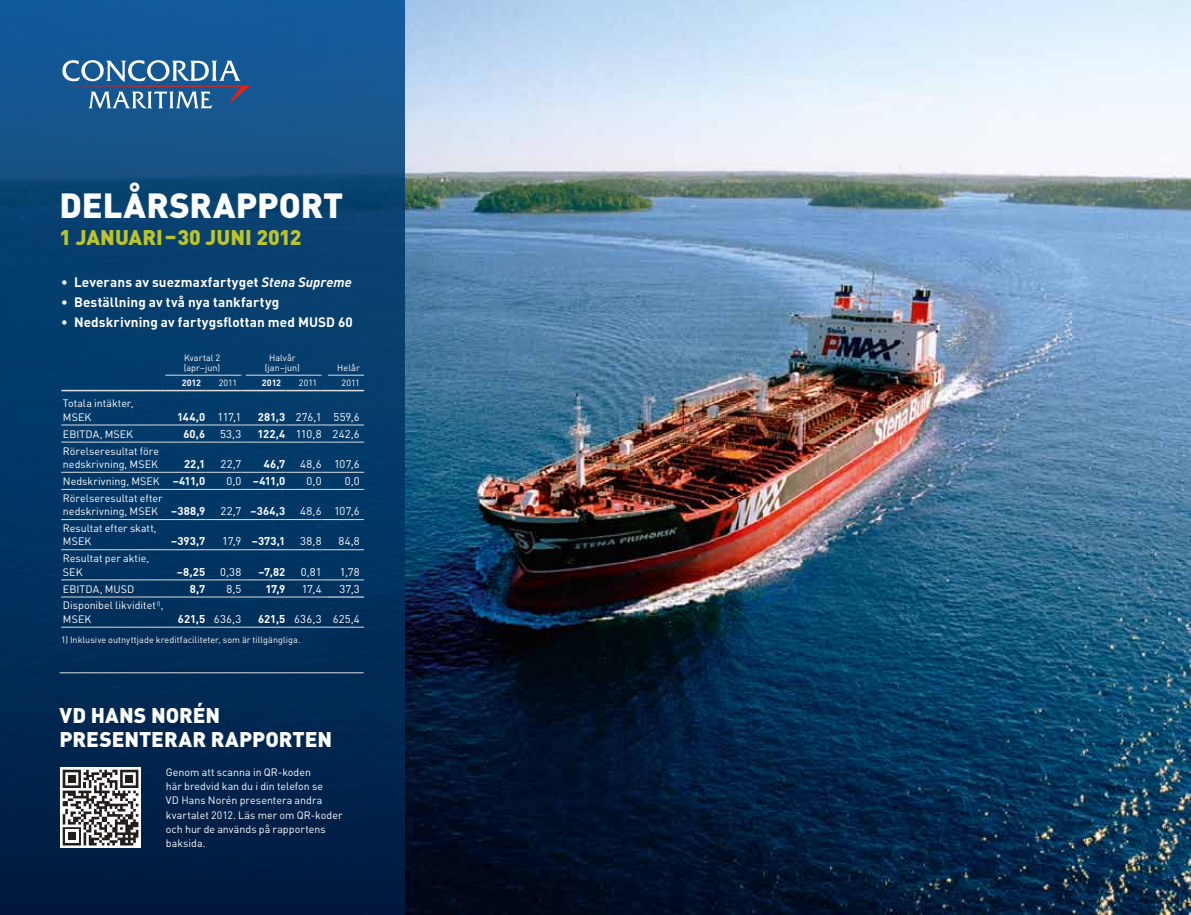
<style>
.page{position:relative;width:1191px;height:915px;background:#fff}
.page>*{position:absolute;margin:0;border:0;box-sizing:border-box;transform-origin:0 0}
.t1{font:900 34.5px "DINOT";letter-spacing:.005em;color:#fff}
.t2{font:900 21px/24px "DINOT";color:#fff}
.t3{font:900 21px "DINOT";letter-spacing:-.02em;color:#bbc42d}
.t4{font:700 13.5px "DINOT";letter-spacing:.01em;color:#fff}
.t5{font:11.25px "DINOT";letter-spacing:.02em;color:#fff}
.t6{font:700 11.25px "DINOT";letter-spacing:.015em;color:#fff}
.t7{font:10.65px/13.5px "DINOT";color:#fff}
.t8{font:9px/9.8px "DINOT";letter-spacing:.005em;color:#fff}
.t9{font:700 9px "DINOT";letter-spacing:-.01em;color:#fff}
.s1{font-style:italic}
.s2{font-weight:400}
.s3{font-weight:700}
.s4{font-weight:700;font-size:11.25px}
</style>
<div class="page">
<img style="left:404px;top:0;width:787px;height:914px">
<svg style="left:0;top:0;width:404px;height:914px;background:#063967"></svg>
<svg style="left:62px;top:60px;width:189px;height:49px;background:#4b79a6"></svg>
<hr style="left:205px;top:389px;width:36px;height:2px;background:#dddedd">
<hr style="left:285px;top:389px;width:36px;height:2px;background:#dddedd">
<hr style="left:205px;top:424px;width:36px;height:1px;background:#dddedd">
<hr style="left:285px;top:424px;width:36px;height:1px;background:#dddedd">
<hr style="left:205px;top:441px;width:36px;height:1px;background:#dddedd">
<hr style="left:285px;top:441px;width:36px;height:1px;background:#dddedd">
<hr style="left:205px;top:471px;width:36px;height:1px;background:#dddedd">
<hr style="left:285px;top:471px;width:36px;height:1px;background:#dddedd">
<hr style="left:205px;top:489px;width:36px;height:1px;background:#dddedd">
<hr style="left:285px;top:489px;width:36px;height:1px;background:#dddedd">
<hr style="left:205px;top:519px;width:36px;height:1px;background:#dddedd">
<hr style="left:285px;top:519px;width:36px;height:1px;background:#dddedd">
<hr style="left:61px;top:549px;width:104px;height:1px;background:#dddedd">
<hr style="left:165px;top:549px;width:40px;height:1px;background:#dddedd">
<hr style="left:205px;top:549px;width:36px;height:1px;background:#dddedd">
<hr style="left:246px;top:549px;width:39px;height:1px;background:#dddedd">
<hr style="left:285px;top:549px;width:36px;height:1px;background:#dddedd">
<hr style="left:61px;top:579px;width:104px;height:1px;background:#dddedd">
<hr style="left:165px;top:579px;width:40px;height:1px;background:#dddedd">
<hr style="left:205px;top:579px;width:36px;height:1px;background:#dddedd">
<hr style="left:246px;top:579px;width:39px;height:1px;background:#dddedd">
<hr style="left:285px;top:579px;width:36px;height:1px;background:#dddedd">
<hr style="left:61px;top:596px;width:104px;height:1px;background:#dddedd">
<hr style="left:165px;top:596px;width:40px;height:1px;background:#dddedd">
<hr style="left:205px;top:596px;width:36px;height:1px;background:#dddedd">
<hr style="left:246px;top:596px;width:39px;height:1px;background:#dddedd">
<hr style="left:285px;top:596px;width:36px;height:1px;background:#dddedd">
<hr style="left:205px;top:626px;width:36px;height:1px;background:#dddedd">
<hr style="left:285px;top:626px;width:36px;height:1px;background:#dddedd">
<hr style="left:61px;top:424px;width:104px;height:1px;background:#dddedd">
<hr style="left:165px;top:424px;width:40px;height:1px;background:#dddedd">
<hr style="left:246px;top:424px;width:39px;height:1px;background:#dddedd">
<hr style="left:61px;top:441px;width:104px;height:1px;background:#dddedd">
<hr style="left:165px;top:441px;width:40px;height:1px;background:#dddedd">
<hr style="left:246px;top:441px;width:39px;height:1px;background:#dddedd">
<hr style="left:61px;top:471px;width:104px;height:1px;background:#dddedd">
<hr style="left:165px;top:471px;width:40px;height:1px;background:#dddedd">
<hr style="left:246px;top:471px;width:39px;height:1px;background:#dddedd">
<hr style="left:61px;top:489px;width:104px;height:1px;background:#dddedd">
<hr style="left:165px;top:489px;width:40px;height:1px;background:#dddedd">
<hr style="left:246px;top:489px;width:39px;height:1px;background:#dddedd">
<hr style="left:61px;top:519px;width:104px;height:1px;background:#dddedd">
<hr style="left:165px;top:519px;width:40px;height:1px;background:#dddedd">
<hr style="left:246px;top:519px;width:39px;height:1px;background:#dddedd">
<hr style="left:61px;top:626px;width:104px;height:1px;background:#dddedd">
<hr style="left:165px;top:626px;width:40px;height:1px;background:#dddedd">
<hr style="left:246px;top:626px;width:39px;height:1px;background:#dddedd">
<hr style="left:328px;top:626px;width:36px;height:1px;background:#dddedd">
<hr style="left:328px;top:424px;width:36px;height:1px;background:#dddedd">
<hr style="left:328px;top:441px;width:36px;height:1px;background:#dddedd">
<hr style="left:328px;top:471px;width:36px;height:1px;background:#dddedd">
<hr style="left:328px;top:489px;width:36px;height:1px;background:#dddedd">
<hr style="left:328px;top:519px;width:36px;height:1px;background:#dddedd">
<hr style="left:328px;top:596px;width:36px;height:1px;background:#fff">
<hr style="left:328px;top:549px;width:36px;height:1px;background:#dddedd">
<hr style="left:328px;top:579px;width:36px;height:1px;background:#dddedd">
<hr style="left:165px;top:374px;width:40px;height:1px;background:#dddedd">
<hr style="left:205px;top:374px;width:36px;height:1px;background:#dddedd">
<hr style="left:246px;top:374px;width:39px;height:1px;background:#dddedd">
<hr style="left:285px;top:374px;width:36px;height:1px;background:#dddedd">
<hr style="left:328px;top:374px;width:36px;height:1px;background:#dddedd">
<hr style="left:61px;top:389px;width:104px;height:2px;background:#dddedd">
<hr style="left:165px;top:389px;width:40px;height:2px;background:#dddedd">
<hr style="left:246px;top:389px;width:39px;height:2px;background:#dddedd">
<svg style="left:321px;top:389px;width:7px;height:2px"></svg>
<hr style="left:328px;top:389px;width:36px;height:2px;background:#dddedd">
<svg style="left:60px;top:766px;width:81px;height:81px"></svg>
<svg style="left:63px;top:769px;width:75px;height:76px"></svg>
<hr style="left:60px;top:672px;width:304px;height:1px;background:#dddedd">
<h1 class="t1" style="left:60px;top:182px;width:285px">DE LÅRS-RAPPORT</h1>
<h2 class="t3" style="left:60px;top:223px;width:244px">1 JANUARI –30 JUNI 2012</h2>
<p class="t4" style="left:61px;top:273px;width:292px">• Leverans av suezmaxfartyget <span class="s1">Stena Supreme</span></p>
<p class="t4" style="left:61px;top:293px;width:220px">• Beställning av två nya tankfartyg</p>
<p class="t4" style="left:61px;top:312px;width:293px">• Nedskrivning av fartygsflottan med MUSD 60</p>
<p class="t7" style="left:63px;top:396px;width:72px">Totala intäkter,<br>MSEK</p>
<p class="t8" style="left:184px;top:352px;width:38px">Kvartal 2 (apr–jun)</p>
<p class="t8" style="left:265px;top:352px;width:37px;text-align:center">Halvår (jan–jun)</p>
<p class="t8" style="left:337px;top:362px;width:24px">Helår</p>
<p class="t9" style="left:182px;top:377px;width:21px">2012</p>
<p class="t8" style="left:219px;top:377px;width:20px">2011</p>
<p class="t9" style="left:262px;top:377px;width:21px">2012</p>
<p class="t8" style="left:299px;top:377px;width:20px">2011</p>
<p class="t8" style="left:341px;top:377px;width:20px">2011</p>
<p class="t6" style="left:177px;top:409px;width:66px">144,0 <span class="s2">117,1</span></p>
<p class="t5" style="left:258px;top:409px;width:103px"><span class="s3">281,3</span> 276,1 559,6</p>
<p class="t7" style="left:63px;top:426px;width:72px">EBITDA, MSEK</p>
<p class="t6" style="left:183px;top:426px;width:23px">60,6</p>
<p class="t5" style="left:220px;top:426px;width:23px">53,3</p>
<p class="t5" style="left:257px;top:426px;width:104px"><span class="s3">122,4</span> 110,8 242,6</p>
<p class="t7" style="left:63px;top:443px;width:98px">Rörelseresultat före nedskrivning, MSEK</p>
<p class="t6" style="left:184px;top:456px;width:23px">22,1</p>
<p class="t5" style="left:221px;top:456px;width:22px">22,7</p>
<p class="t6" style="left:264px;top:456px;width:23px">46,7</p>
<p class="t5" style="left:300px;top:456px;width:61px">48,6 107,6</p>
<p class="t7" style="left:63px;top:474px;width:144px">Nedskrivning, MSEK <span class="s4">–411,0</span></p>
<p class="t6" style="left:226px;top:473px;width:60px"><span class="s2">0,0</span> –411,0</p>
<p class="t5" style="left:307px;top:473px;width:16px">0,0</p>
<p class="t5" style="left:345px;top:473px;width:16px">0,0</p>
<p class="t7" style="left:63px;top:490px;width:144px">Rörelseresultat efter nedskrivning, MSEK <span class="s4">–388,9</span></p>
<p class="t6" style="left:221px;top:503px;width:66px"><span class="s2">22,7</span> –364,3</p>
<p class="t5" style="left:300px;top:503px;width:61px">48,6 107,6</p>
<p class="t7" style="left:63px;top:520px;width:95px">Resultat efter skatt,<br>MSEK</p>
<p class="t7" style="left:63px;top:551px;width:88px">Resultat per aktie,<br>SEK</p>
<p class="t6" style="left:171px;top:533px;width:36px">–393,7</p>
<p class="t6" style="left:222px;top:533px;width:65px"><span class="s2">17,9</span> –373,1</p>
<p class="t5" style="left:300px;top:533px;width:23px">38,8</p>
<p class="t5" style="left:338px;top:533px;width:23px">84,8</p>
<p class="t6" style="left:177px;top:563px;width:30px">–8,25</p>
<p class="t5" style="left:220px;top:563px;width:23px">0,38</p>
<p class="t6" style="left:258px;top:563px;width:28px">–7,82</p>
<p class="t5" style="left:301px;top:563px;width:22px">0,81</p>
<p class="t5" style="left:340px;top:563px;width:22px">1,78</p>
<p class="t7" style="left:63px;top:581px;width:73px">EBITDA, MUSD</p>
<p class="t6" style="left:190px;top:581px;width:17px">8,7</p>
<p class="t5" style="left:226px;top:581px;width:16px">8,5</p>
<p class="t6" style="left:265px;top:581px;width:22px">17,9</p>
<p class="t5" style="left:302px;top:581px;width:21px">17,4</p>
<p class="t5" style="left:339px;top:581px;width:22px">37,3</p>
<p class="t7" style="left:63px;top:598px;width:102px">Disponibel likviditet<sup>1)</sup>,<br>MSEK</p>
<p class="t6" style="left:178px;top:611px;width:65px">621,5 <span class="s2">636,3</span></p>
<p class="t5" style="left:258px;top:611px;width:103px"><span class="s3">621,5</span> 636,3 625,4</p>
<p class="t8" style="left:61px;top:634px;width:241px">1) Inklusive outnyttjade kreditfaciliteter, som är tillgängliga.</p>
<h2 class="t2" style="left:60px;top:701px;width:159px">VD HANS NORÉN<br>PRESENTERAR</h2>
<h2 class="t2" style="left:211px;top:725px;width:123px">RAPPORTEN</h2>
<p class="t7" style="left:166px;top:764px;width:178px;line-height:14.2px">Genom att scanna in QR-koden<br>här bredvid kan du i din telefon se<br>VD Hans Norén presentera andra kvartalet 2012. Läs mer om QR-koder och hur de används på rapportens baksida.</p>
</div>
